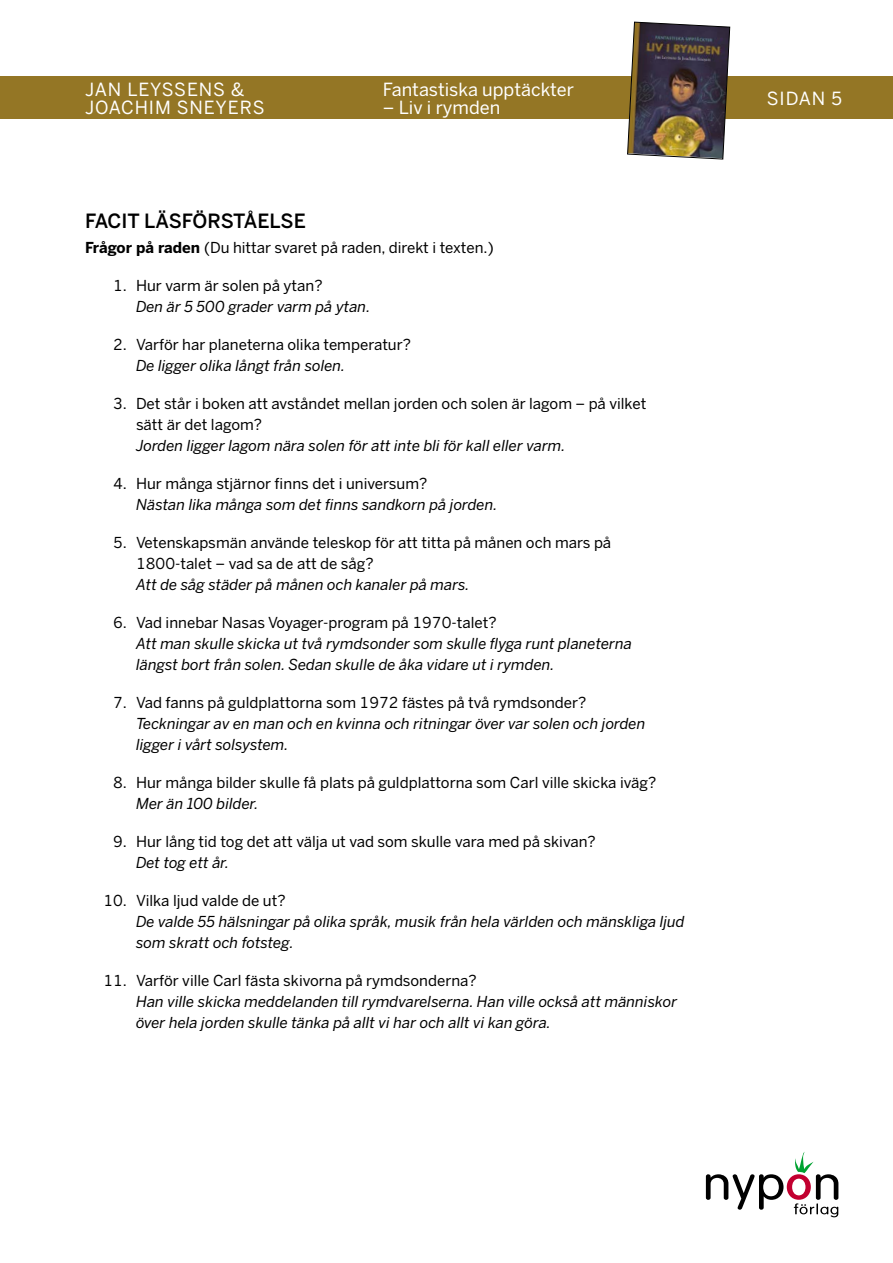
<style>
.page{position:relative;width:893px;height:1263px;background:#fff}
.page>*{position:absolute;margin:0;border:0;box-sizing:border-box;transform-origin:0 0}
.t1{font:500 19.5px "Benton Sans";letter-spacing:-.005em;color:#000}
.t2{font:18px "Benton Sans";letter-spacing:.005em;color:#fff}
.t3{font:18px/18px "Benton Sans";letter-spacing:.05em;color:#fff}
.t4{font:italic 15px/21px "Benton Sans";color:#000}
.t5{font:15px/21px "Benton Sans";color:#000}
.s1{font-weight:700}
</style>
<div class="page">
<svg style="left:706px;top:1152px;width:132px;height:65px"></svg>
<div style="left:0;top:77px;width:893px;height:42px;background:#947625"></div>
<img style="left:627px;top:21px;width:103px;height:139px">
<p class="t3" style="left:85px;top:80px;width:181px">JAN LEYSSENS &amp;<br>JOACHIM SNEYERS</p>
<p class="t2" style="left:767px;top:87px;width:77px">SIDAN 5</p>
<p class="t2" style="left:383px;top:78px;width:193px">Fantastiska upptäckter</p>
<p class="t2" style="left:383px;top:96px;width:119px">– Liv i rymden</p>
<h1 class="t1" style="left:85px;top:209px;width:222px">FACIT LÄSFÖRSTÅELSE</h1>
<p class="t5" style="left:85px;top:237px;width:410px"><span class="s1">Frågor på raden</span> (Du hittar svaret på raden, direkt i texten.)</p>
<p class="t5" style="left:113px;top:275px;width:211px">1. Hur varm är solen på ytan?</p>
<p class="t4" style="left:136px;top:296px;width:236px">Den är 5 500 grader varm på ytan.</p>
<p class="t5" style="left:113px;top:334px;width:299px">2. Varför har planeterna olika temperatur?</p>
<p class="t4" style="left:136px;top:355px;width:211px">De ligger olika långt från solen.</p>
<p class="t5" style="left:136px;top:393px;width:512px;text-indent:-23px">3. Det står i boken att avståndet mellan jorden och solen är lagom – på vilket sätt är det lagom?</p>
<p class="t4" style="left:136px;top:435px;width:431px">Jorden ligger lagom nära solen för att inte bli för kall eller varm.</p>
<p class="t5" style="left:113px;top:473px;width:316px">4. Hur många stjärnor finns det i universum?</p>
<p class="t4" style="left:136px;top:494px;width:363px">Nästan lika många som det finns sandkorn på jorden.</p>
<p class="t5" style="left:136px;top:532px;width:477px;text-indent:-23px">5. Vetenskapsmän använde teleskop för att titta på månen och mars på<br>1800-talet – vad sa de att de såg?</p>
<p class="t4" style="left:136px;top:574px;width:335px">Att de såg städer på månen och kanaler på mars.</p>
<p class="t5" style="left:113px;top:612px;width:385px">6. Vad innebar Nasas Voyager-program på 1970-talet?</p>
<p class="t4" style="left:136px;top:633px;width:497px">Att man skulle skicka ut två rymdsonder som skulle flyga runt planeterna längst bort från solen. Sedan skulle de åka vidare ut i rymden.</p>
<p class="t5" style="left:113px;top:692px;width:475px">7. Vad fanns på guldplattorna som 1972 fästes på två rymdsonder?</p>
<p class="t4" style="left:136px;top:713px;width:511px">Teckningar av en man och en kvinna och ritningar över var solen och jorden ligger i vårt solsystem.</p>
<p class="t5" style="left:113px;top:772px;width:545px">8. Hur många bilder skulle få plats på guldplattorna som Carl ville skicka iväg?</p>
<p class="t4" style="left:136px;top:793px;width:124px">Mer än 100 bilder.</p>
<p class="t5" style="left:113px;top:831px;width:484px">9. Hur lång tid tog det att välja ut vad som skulle vara med på skivan?</p>
<p class="t4" style="left:136px;top:852px;width:95px">Det tog ett år.</p>
<p class="t5" style="left:103px;top:890px;width:184px">10. Vilka ljud valde de ut?</p>
<p class="t4" style="left:136px;top:911px;width:550px">De valde 55 hälsningar på olika språk, musik från hela världen och mänskliga ljud som skratt och fotsteg.</p>
<p class="t5" style="left:103px;top:970px;width:375px">11. Varför ville Carl fästa skivorna på rymdsonderna?</p>
<p class="t4" style="left:136px;top:991px;width:543px">Han ville skicka meddelanden till rymdvarelserna. Han ville också att människor över hela jorden skulle tänka på allt vi har och allt vi kan göra.</p>
</div>
